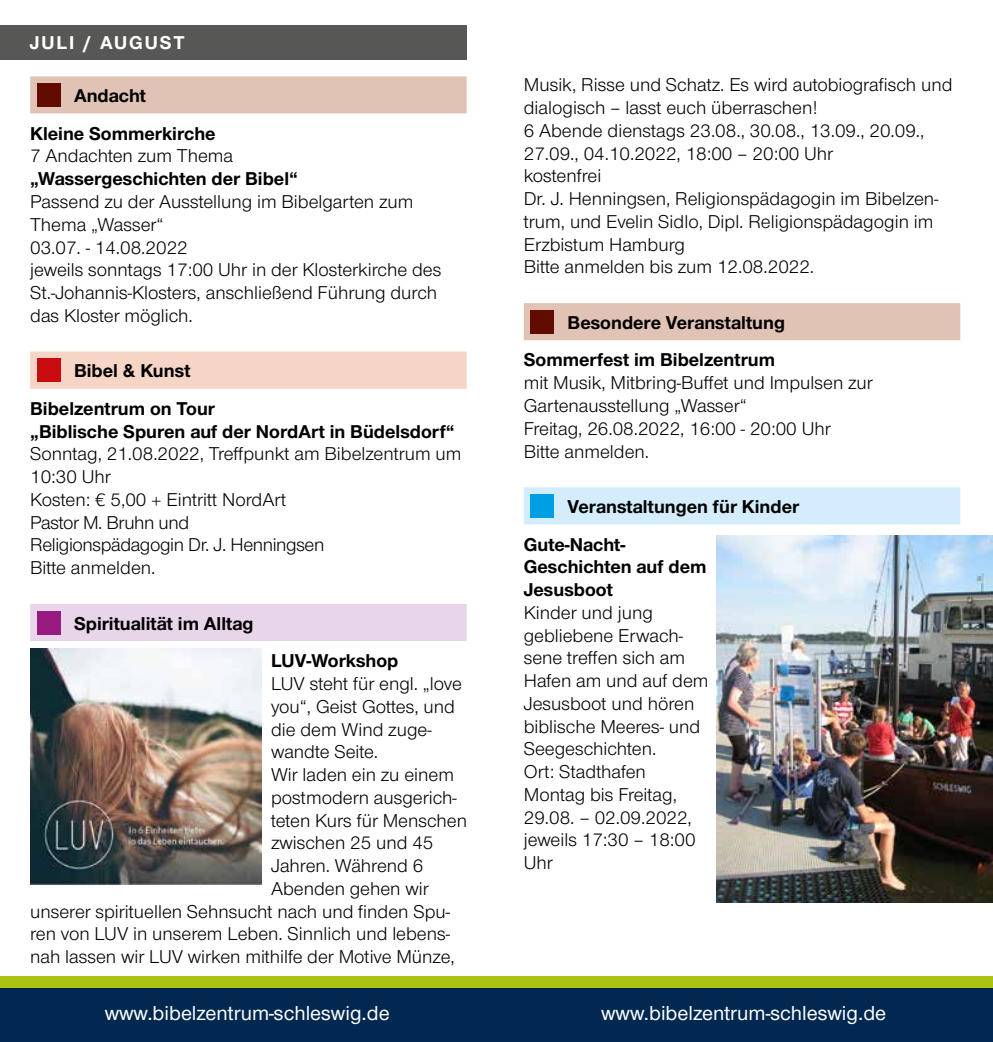
<style>
.page{position:relative;width:993px;height:1042px;background:#fff}
.page>*{position:absolute;margin:0;border:0;box-sizing:border-box;transform-origin:0 0}
.t1{font:500 21px "Nordelbica";color:#fff}
.t2{font:19.25px/22.8px "Nordelbica";color:#000}
.t3{font:700 19.25px/37.6px "Nordelbica";color:#000}
.t4{font:700 19.25px "Nordelbica";letter-spacing:.1em;color:#fff}
</style>
<div class="page">
<img style="left:30px;top:649px;width:231px;height:236px">
<img style="left:716px;top:535px;width:276px;height:367px">
<div style="left:30px;top:76px;width:436px;height:37px;background:#e1c3b6"></div>
<div style="left:37px;top:83px;width:23px;height:23px;background:#620b00"></div>
<div style="left:30px;top:351px;width:436px;height:38px;background:#f6d5c6"></div>
<div style="left:37px;top:358px;width:23px;height:24px;background:#c90c0f"></div>
<div style="left:30px;top:604px;width:436px;height:37px;background:#e8d5ea"></div>
<div style="left:37px;top:611px;width:23px;height:23px;background:#991a81"></div>
<div style="left:0;top:25px;width:466px;height:35px;background:#575756"></div>
<div style="left:0;top:987px;width:992px;height:55px;background:#002851"></div>
<div style="left:0;top:976px;width:992px;height:11px;background:#acc313"></div>
<div style="left:523px;top:303px;width:436px;height:37px;background:#e1c3b6"></div>
<div style="left:530px;top:310px;width:23px;height:23px;background:#620b00"></div>
<div style="left:524px;top:487px;width:435px;height:37px;background:#d4edfc"></div>
<div style="left:530px;top:494px;width:23px;height:23px;background:#009fe3"></div>
<p class="t4" style="left:30px;top:32px;width:156px">JULI / AUGUST</p>
<p class="t3" style="left:30px;top:77px;width:187px;text-indent:44px">Andacht<br>Kleine Sommerkirche</p>
<p class="t2" style="left:30px;top:145px;width:204px">7 Andachten zum Thema</p>
<p class="t3" style="left:30px;top:160px;width:269px">„Wassergeschichten der Bibel“</p>
<p class="t2" style="left:30px;top:190px;width:412px">Passend zu der Ausstellung im Bibelgarten zum Thema „Wasser“<br>03.07. - 14.08.2022<br>jeweils sonntags 17:00 Uhr in der Klosterkirche des St.-Johannis-Klosters, anschließend Führung durch das Kloster möglich.</p>
<p class="t3" style="left:30px;top:352px;width:186px;text-indent:44px">Bibel &amp; Kunst<br>Bibelzentrum on Tour</p>
<p class="t3" style="left:30px;top:412px;width:426px">„Biblische Spuren auf der NordArt in Büdelsdorf“</p>
<p class="t2" style="left:30px;top:443px;width:433px">Sonntag, 21.08.2022, Treffpunkt am Bibelzentrum um<br>10:30 Uhr<br>Kosten: € 5,00 + Eintritt NordArt<br>Pastor M. Bruhn und<br>Religionspädagogin Dr. J. Henningsen<br>Bitte anmelden.</p>
<p class="t3" style="left:74px;top:604px;width:181px">Spiritualität im Alltag</p>
<p class="t3" style="left:271px;top:642px;width:129px">LUV-Workshop</p>
<p class="t2" style="left:271px;top:672px;width:192px">LUV steht für engl. „love</p>
<p class="t2" style="left:271px;top:695px;width:185px">you“, Geist Gottes, und</p>
<p class="t2" style="left:271px;top:718px;width:162px">die dem Wind zuge-</p>
<p class="t2" style="left:271px;top:741px;width:109px">wandte Seite.</p>
<p class="t2" style="left:271px;top:763px;width:184px">Wir laden ein zu einem</p>
<p class="t2" style="left:271px;top:786px;width:187px">postmodern ausgerich-</p>
<p class="t2" style="left:271px;top:809px;width:197px">teten Kurs für Menschen</p>
<p class="t2" style="left:271px;top:832px;width:164px">zwischen 25 und 45</p>
<p class="t2" style="left:271px;top:854px;width:154px">Jahren. Während 6</p>
<p class="t2" style="left:271px;top:877px;width:159px">Abenden gehen wir</p>
<p class="t2" style="left:30px;top:900px;width:421px">unserer spirituellen Sehnsucht nach und finden Spu-</p>
<p class="t2" style="left:30px;top:923px;width:421px">ren von LUV in unserem Leben. Sinnlich und lebens-</p>
<p class="t2" style="left:30px;top:945px;width:426px">nah lassen wir LUV wirken mithilfe der Motive Münze,</p>
<p class="t2" style="left:523px;top:74px;width:430px">Musik, Risse und Schatz. Es wird autobiografisch und dialogisch – lasst euch überraschen!<br>6 Abende dienstags 23.08., 30.08., 13.09., 20.09., 27.09., 04.10.2022, 18:00 – 20:00 Uhr<br>kostenfrei<br>Dr. J. Henningsen, Religionspädagogin im Bibelzen&shy;trum, und Evelin Sidlo, Dipl. Religionspädagogin im Erzbistum Hamburg<br>Bitte anmelden bis zum 12.08.2022.</p>
<p class="t3" style="left:523px;top:304px;width:263px;text-indent:44px">Besondere Veranstaltung<br>Sommerfest im Bibelzentrum</p>
<p class="t2" style="left:523px;top:372px;width:350px">mit Musik, Mitbring-Buffet und Impulsen zur<br>Gartenausstellung „Wasser“<br>Freitag, 26.08.2022, 16:00 - 20:00 Uhr<br>Bitte anmelden.</p>
<p class="t3" style="left:523px;top:488px;width:277px;text-indent:44px">Veranstaltungen für Kinder<br>Gute-Nacht-</p>
<p class="t3" style="left:523px;top:555px;width:184px;line-height:22.8px">Geschichten auf dem<br>Jesusboot</p>
<p class="t2" style="left:523px;top:601px;width:186px">Kinder und jung gebliebene Erwach&shy;sene treffen sich am<br>Hafen am und auf dem<br>Jesusboot und hören biblische Meeres- und<br>Seegeschichten.<br>Ort: Stadthafen<br>Montag bis Freitag,<br>29.08. – 02.09.2022, jeweils 17:30 – 18:00<br>Uhr</p>
<p class="t1" style="left:105px;top:1001px;width:286px">www.bibelzentrum-schleswig.de</p>
<p class="t1" style="left:601px;top:1001px;width:286px">www.bibelzentrum-schleswig.de</p>
</div>
